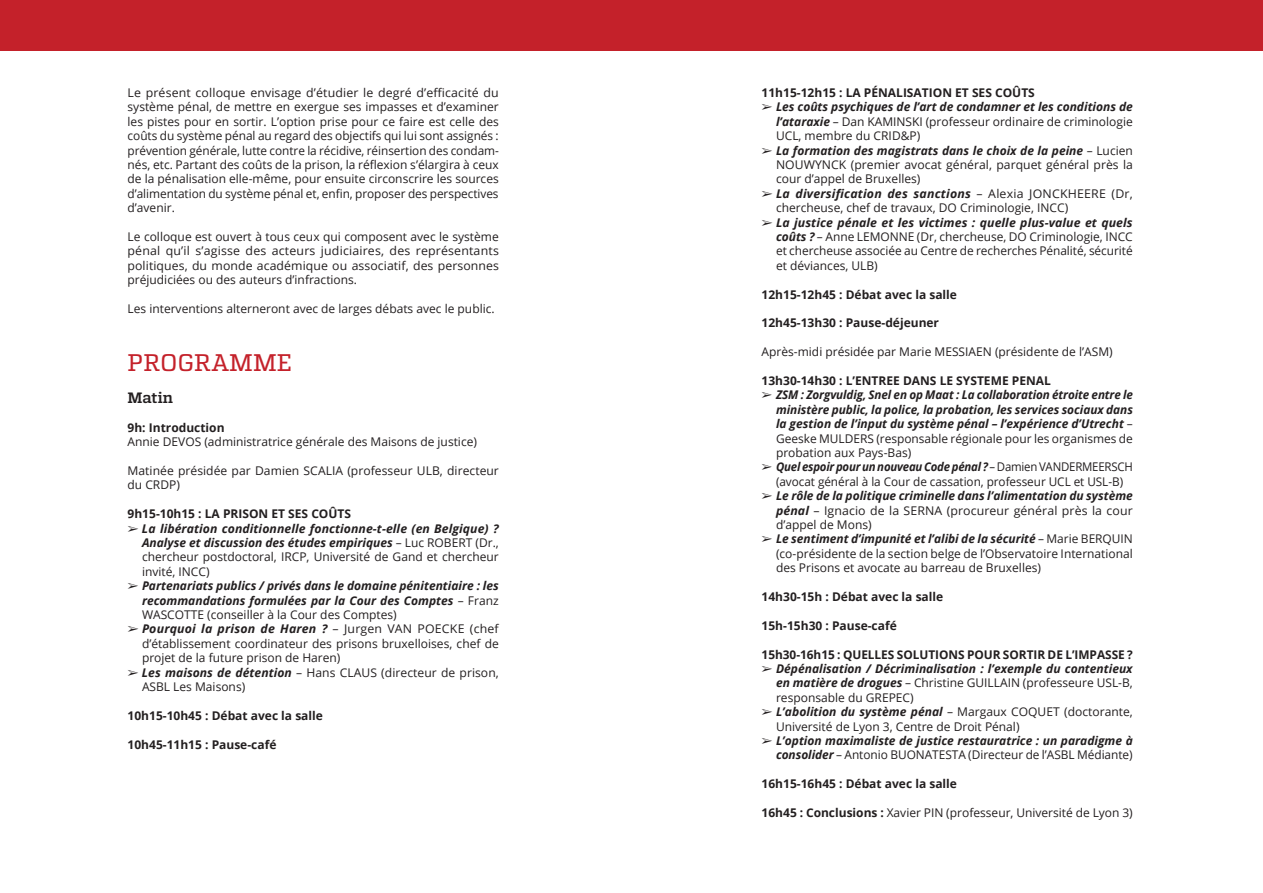
<style>
.page{position:relative;width:1263px;height:893px;background:#fff}
.page>*{position:absolute;margin:0;border:0;box-sizing:border-box;transform-origin:0 0}
.t1{font:24px "Atletico";color:#c4212a}
.t2{font:500 15px "Atletico";color:#231f20}
.t3{font:12px/14.4px "Open Sans";color:#231f20;text-align:justify}
.t4{font:italic 700 12px/14.4px "Open Sans";color:#231f20;text-align:justify}
.t5{font:700 12px "Open Sans";color:#231f20}
.t6{font:12px/14.4px "Open Sans";color:#231f20;text-align:center;scale:.95 1}
.s1{font-weight:400;font-style:normal}
.s2{font-weight:700;font-style:italic}
.s3{font-weight:700}
</style>
<div class="page">
<div style="left:0;top:0;width:1263px;height:50px;background:#c4212a"></div>
<p class="t3" style="left:128px;top:85px;width:373px">Le présent colloque envisage d’étudier le degré d’efficacité du système pénal, de mettre en exergue ses impasses et d’examiner les pistes pour en sortir. L’option prise pour ce faire est celle des coûts du système pénal au regard des objectifs qui lui sont assignés : prévention générale, lutte contre la récidive, réinsertion des condam&shy;nés, etc. Partant des coûts de la prison, la réflexion s’élargira à ceux de la pénalisation elle-même, pour ensuite circonscrire les sources d’alimentation du système pénal et, enfin, proposer des perspectives d’avenir.</p>
<p class="t3" style="left:128px;top:229px;width:373px">Le colloque est ouvert à tous ceux qui composent avec le système pénal qu’il s’agisse des acteurs judiciaires, des représentants politiques, du monde académique ou associatif, des personnes préjudiciées ou des auteurs d’infractions.</p>
<p class="t3" style="left:128px;top:301px;width:369px">Les interventions alterneront avec de larges débats avec le public.</p>
<h1 class="t1" style="left:128px;top:348px;width:166px">PROGRAMME</h1>
<p class="t2" style="left:128px;top:389px;width:47px">Matin</p>
<p class="t5" style="left:128px;top:419px;width:99px">9h: Introduction</p>
<p class="t3" style="left:128px;top:434px;width:351px">Annie DEVOS (administratrice générale des Maisons de justice)</p>
<p class="t3" style="left:128px;top:463px;width:373px">Matinée présidée par Damien SCALIA (professeur ULB, directeur du CRDP)</p>
<p class="t5" style="left:128px;top:505px;width:225px">9h15-10h15 : LA PRISON ET SES COÛTS</p>
<p class="t4" style="left:142px;top:521px;width:358px;text-indent:-14px">➢ La libération conditionnelle fonctionne-t-elle (en Belgique) ?<br>Analyse et discussion des études empiriques <span class="s1">– Luc ROBERT (Dr., chercheur postdoctoral, IRCP, Université de Gand et chercheur invité, INCC)</span></p>
<p class="t4" style="left:142px;top:578px;width:358px;text-indent:-14px">➢ Partenariats publics / privés dans le domaine pénitentiaire : les recommandations formulées par la Cour des Comptes <span class="s1">– Franz WASCOTTE (conseiller à la Cour des Comptes)</span></p>
<p class="t3" style="left:142px;top:621px;width:358px;text-indent:-14px">➢ <span class="s2">Pourquoi la prison de Haren ?</span> – Jurgen VAN POECKE (chef d’établissement coordinateur des prisons bruxelloises, chef de projet de la future prison de Haren)</p>
<p class="t3" style="left:142px;top:665px;width:358px;text-indent:-14px">➢ <span class="s2">Les maisons de détention</span> – Hans CLAUS (directeur de prison,<br>ASBL Les Maisons)</p>
<p class="t5" style="left:128px;top:707px;width:197px">10h15-10h45 : Débat avec la salle</p>
<p class="t5" style="left:128px;top:736px;width:150px">10h45-11h15 : Pause-café</p>
<p class="t5" style="left:762px;top:84px;width:275px">11h15-12h15 : LA PÉNALISATION ET SES COÛTS</p>
<p class="t3" style="left:776px;top:99px;width:358px;text-indent:-14px">➢ <span class="s2">Les coûts psychiques de l’art de condamner et les conditions de l’ataraxie</span> – Dan KAMINSKI (professeur ordinaire de criminologie UCL, membre du CRID&amp;P)</p>
<p class="t3" style="left:776px;top:143px;width:358px;text-indent:-14px">➢ <span class="s2">La formation des magistrats dans le choix de la peine</span> – Lucien NOUWYNCK (premier avocat général, parquet général près la cour d’appel de Bruxelles)</p>
<p class="t3" style="left:776px;top:186px;width:358px;text-indent:-14px">➢ <span class="s2">La diversification des sanctions</span> – Alexia JONCKHEERE (Dr, chercheuse, chef de travaux, DO Criminologie, INCC)</p>
<p class="t3" style="left:776px;top:215px;width:358px;text-indent:-14px">➢ <span class="s2">La justice pénale et les victimes : quelle plus-value et quels coûts ?</span> – Anne LEMONNE (Dr, chercheuse, DO Criminologie, INCC et chercheuse associée au Centre de recherches Pénalité, sécurité et déviances, ULB)</p>
<p class="t5" style="left:762px;top:286px;width:197px">12h15-12h45 : Débat avec la salle</p>
<p class="t5" style="left:762px;top:315px;width:179px">12h45-13h30 : Pause-déjeuner</p>
<p class="t3" style="left:762px;top:344px;width:353px">Après-midi présidée par Marie MESSIAEN (présidente de l’ASM)</p>
<p class="t5" style="left:762px;top:372px;width:291px">13h30-14h30 : L’ENTREE DANS LE SYSTEME PENAL</p>
<p class="t4" style="left:776px;top:387px;width:358px;text-indent:-14px">➢ ZSM : Zorgvuldig, Snel en op Maat : La collaboration étroite entre le ministère public, la police, la probation, les services sociaux dans la gestion de l’input du système pénal – l’expérience d’Utrecht <span class="s1">– Geeske MULDERS (responsable régionale pour les organismes de probation aux Pays-Bas)</span></p>
<p class="t6" style="left:762px;top:459px;width:392px">➢ <span class="s2">Quel espoir pour un nouveau Code pénal ?</span> – Damien VANDERMEERSCH (avocat général à la Cour de cassation, professeur UCL et USL-B)</p>
<p class="t4" style="left:776px;top:488px;width:358px;text-indent:-14px">➢ Le rôle de la politique criminelle dans l’alimentation du système pénal <span class="s1">– Ignacio de la SERNA (procureur général près la cour d’appel de Mons)</span></p>
<p class="t3" style="left:776px;top:531px;width:358px;text-indent:-14px">➢ <span class="s2">Le sentiment d’impunité et l’alibi de la sécurité</span> – Marie BERQUIN (co-présidente de la section belge de l’Observatoire International des Prisons et avocate au barreau de Bruxelles)</p>
<p class="t5" style="left:762px;top:588px;width:183px">14h30-15h : Débat avec la salle</p>
<p class="t5" style="left:762px;top:617px;width:137px">15h-15h30 : Pause-café</p>
<p class="t5" style="left:762px;top:646px;width:373px">15h30-16h15 : QUELLES SOLUTIONS POUR SORTIR DE L’IMPASSE ?</p>
<p class="t4" style="left:776px;top:661px;width:358px;text-indent:-14px">➢ Dépénalisation / Décriminalisation : l’exemple du contentieux en matière de drogues <span class="s1">– Christine GUILLAIN (professeure USL-B, responsable du GREPEC)</span></p>
<p class="t3" style="left:776px;top:704px;width:358px;text-indent:-14px">➢ <span class="s2">L’abolition du système pénal</span> – Margaux COQUET (doctorante,<br>Université de Lyon 3, Centre de Droit Pénal)</p>
<p class="t4" style="left:762px;top:733px;width:373px;text-align:right">➢ L’option maximaliste de justice restauratrice : un paradigme à consolider <span class="s1">– Antonio BUONATESTA (Directeur de l’ASBL Médiante)</span></p>
<p class="t5" style="left:762px;top:775px;width:197px">16h15-16h45 : Débat avec la salle</p>
<p class="t3" style="left:762px;top:805px;width:373px"><span class="s3">16h45 : Conclusions :</span> Xavier PIN (professeur, Université de Lyon 3)</p>
</div>
